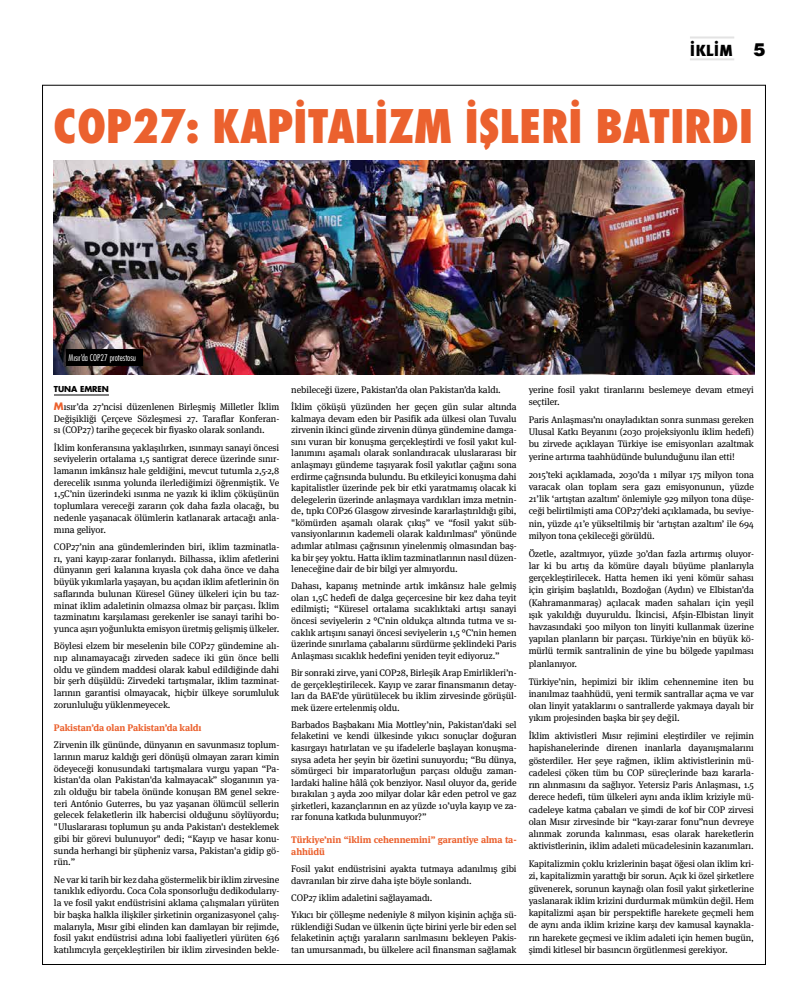
<style>
.page{position:relative;width:808px;height:993px;background:#fff}
.page>*{position:absolute;margin:0;border:0;box-sizing:border-box;transform-origin:0 0}
.t1{font:45px "Futura Cond Black Tr";letter-spacing:-.005em;color:#eb612e}
.t2{font:16px "Meta Black Tr";color:#000}
.t3{font:9.5px/11.7px "Meta Serif Pro";letter-spacing:-.01em;color:#000;text-align:justify}
.t4{font:700 9.5px/11.6px "Meta Serif Pro";letter-spacing:-.01em;color:#eb612e}
.t5{font:9px "Futura Cond Light Tr";color:#fff}
.t6{font:8px "Futura Bold Tr";letter-spacing:-.01em;color:#000}
.s1{font-family:"Helvetica Black Tr";font-size:18px}
.s2{font-family:"Futura Bold Tr";font-size:10px;color:#eb612e}
</style>
<div class="page">
<hr style="left:690px;top:36px;width:44px;height:2px;background:#e3e3e3">
<hr style="left:690px;top:58px;width:44px;height:2px;background:#e3e3e3">
<hr style="left:54px;top:394px;width:55px;height:1px;background:#000">
<img style="left:54px;top:160px;width:700px;height:214px">
<div style="left:66px;top:349px;width:76px;height:16px;background:#000"></div>
<h2 class="t2" style="left:690px;top:40px;width:77px">İKLİM <span class="s1">5</span></h2>
<h1 class="t1" style="left:53px;top:97px;width:701px">COP27: KAPİTALİZM İŞLERİ BATIRDI</h1>
<p class="t5" style="left:69px;top:352px;width:69px">Mısır'da COP27 protestosu</p>
<p class="t6" style="left:54px;top:384px;width:56px">TUNA EMREN</p>
<p class="t3" style="left:54px;top:400px;width:227px"><span class="s2">M</span>ısır’da 27’ncisi düzenlenen Birleşmiş Milletler İklim Değişikliği Çerçeve Sözleşmesi 27. Taraflar Konferan&shy;sı (COP27) tarihe geçecek bir fiyasko olarak sonlandı.</p>
<p class="t3" style="left:54px;top:441px;width:227px">İklim konferansına yaklaşılırken, ısınmayı sanayi öncesi seviyelerin ortalama 1,5 santigrat derece üzerinde sınır&shy;lamanın imkânsız hale geldiğini, mevcut tutumla 2,5-2,8 derecelik ısınma yolunda ilerlediğimizi öğrenmiştik. Ve 1,5C’nin üzerindeki ısınma ne yazık ki iklim çöküşünün toplumlara vereceği zararın çok daha fazla olacağı, bu nedenle yaşanacak ölümlerin katlanarak artacağı anla&shy;mına geliyor.</p>
<p class="t3" style="left:54px;top:540px;width:227px">COP27’nin ana gündemlerinden biri, iklim tazminatla&shy;rı, yani kayıp-zarar fonlarıydı. Bilhassa, iklim afetlerini dünyanın geri kalanına kıyasla çok daha önce ve daha büyük yıkımlarla yaşayan, bu açıdan iklim afetlerinin ön saflarında bulunan Küresel Güney ülkeleri için bu taz&shy;minat iklim adaletinin olmazsa olmaz bir parçası. İklim tazminatını karşılaması gerekenler ise sanayi tarihi bo&shy;yunca aşırı yoğunlukta emisyon üretmiş gelişmiş ülkeler.</p>
<p class="t3" style="left:54px;top:639px;width:227px">Böylesi elzem bir meselenin bile COP27 gündemine alı&shy;nıp alınamayacağı zirveden sadece iki gün önce belli oldu ve gündem maddesi olarak kabul edildiğinde dahi bir şerh düşüldü: Zirvedeki tartışmalar, iklim tazminat&shy;larının garantisi olmayacak, hiçbir ülkeye sorumluluk zorunluluğu yüklenmeyecek.</p>
<p class="t4" style="left:54px;top:720px;width:149px">Pakistan’da olan Pakistan’da kaldı</p>
<p class="t3" style="left:54px;top:738px;width:227px">Zirvenin ilk gününde, dünyanın en savunmasız toplum&shy;larının maruz kaldığı geri dönüşü olmayan zararı kimin ödeyeceği konusundaki tartışmalara vurgu yapan “Pa&shy;kistan'da olan Pakistan'da kalmayacak” sloganının ya&shy;zılı olduğu bir tabela önünde konuşan BM genel sekre&shy;teri António Guterres, bu yaz yaşanan ölümcül sellerin gelecek felaketlerin ilk habercisi olduğunu söylüyordu; "Uluslararası toplumun şu anda Pakistan'ı desteklemek gibi bir görevi bulunuyor" dedi; “Kayıp ve hasar konu&shy;sunda herhangi bir şüpheniz varsa, Pakistan'a gidip gö&shy;rün.”</p>
<p class="t3" style="left:54px;top:872px;width:227px">Ne var ki tarih bir kez daha göstermelik bir iklim zirvesine tanıklık ediyordu. Coca Cola sponsorluğu dedikodularıy&shy;la ve fosil yakıt endüstrisini aklama çalışmaları yürüten bir başka halkla ilişkiler şirketinin organizasyonel çalış&shy;malarıyla, Mısır gibi elinden kan damlayan bir rejimde, fosil yakıt endüstrisi adına lobi faaliyetleri yürüten 636 katılımcıyla gerçekleştirilen bir iklim zirvesinden bekle-</p>
<p class="t3" style="left:291px;top:380px;width:227px;line-height:17.2px">nebileceği üzere, Pakistan’da olan Pakistan’da kaldı.<br>İklim çöküşü yüzünden her geçen gün sular altında</p>
<p class="t3" style="left:291px;top:412px;width:227px">kalmaya devam eden bir Pasifik ada ülkesi olan Tuvalu zirvenin ikinci günde zirvenin dünya gündemine damga&shy;sını vuran bir konuşma gerçekleştirdi ve fosil yakıt kul&shy;lanımını aşamalı olarak sonlandıracak uluslararası bir anlaşmayı gündeme taşıyarak fosil yakıtlar çağını sona erdirme çağrısında bulundu. Bu etkileyici konuşma dahi kapitalistler üzerinde pek bir etki yaratmamış olacak ki delegelerin üzerinde anlaşmaya vardıkları imza metnin&shy;de, tıpkı COP26 Glasgow zirvesinde kararlaştırıldığı gibi, "kömürden aşamalı olarak çıkış” ve “fosil yakıt süb&shy;vansiyonlarının kademeli olarak kaldırılması" yönünde adımlar atılması çağrısının yinelenmiş olmasından baş&shy;ka bir şey yoktu. Hatta iklim tazminatlarının nasıl düzen&shy;leneceğine dair de bir bilgi yer almıyordu.</p>
<p class="t3" style="left:291px;top:579px;width:227px">Dahası, kapanış metninde artık imkânsız hale gelmiş olan 1,5C hedefi de dalga geçercesine bir kez daha teyit edilmişti; “Küresel ortalama sıcaklıktaki artışı sanayi öncesi seviyelerin 2 °C’nin oldukça altında tutma ve sı&shy;caklık artışını sanayi öncesi seviyelerin 1,5 °C’nin hemen üzerinde sınırlama çabalarını sürdürme şeklindeki Paris Anlaşması sıcaklık hedefini yeniden teyit ediyoruz.”</p>
<p class="t3" style="left:291px;top:666px;width:227px">Bir sonraki zirve, yani COP28, Birleşik Arap Emirlikleri’n&shy;de gerçekleştirilecek. Kayıp ve zarar finansmanın detay&shy;ları da BAE’de yürütülecek bu iklim zirvesinde görüşül&shy;mek üzere ertelenmiş oldu.</p>
<p class="t3" style="left:291px;top:718px;width:227px">Barbados Başbakanı Mia Mottley’nin, Pakistan’daki sel felaketini ve kendi ülkesinde yıkıcı sonuçlar doğuran kasırgayı hatırlatan ve şu ifadelerle başlayan konuşma&shy;sıysa adeta her şeyin bir özetini sunuyordu; “Bu dünya, sömürgeci bir imparatorluğun parçası olduğu zaman&shy;lardaki haline hâlâ çok benziyor. Nasıl oluyor da, geride bırakılan 3 ayda 200 milyar dolar kâr eden petrol ve gaz şirketleri, kazançlarının en az yüzde 10’uyla kayıp ve za&shy;rar fonuna katkıda bulunmuyor?”</p>
<p class="t4" style="left:291px;top:833px;width:227px">Türkiye’nin “iklim cehennemini” garantiye alma ta&shy;ahhüdü</p>
<p class="t3" style="left:291px;top:862px;width:227px">Fosil yakıt endüstrisini ayakta tutmaya adanılmış gibi davranılan bir zirve daha işte böyle sonlandı.</p>
<p class="t3" style="left:291px;top:888px;width:227px;line-height:17.2px">COP27 iklim adaletini sağlayamadı.<br>Yıkıcı bir çölleşme nedeniyle 8 milyon kişinin açlığa sü-</p>
<p class="t3" style="left:291px;top:919px;width:227px">rüklendiği Sudan ve ülkenin üçte birini yerle bir eden sel felaketinin açtığı yaraların sarılmasını bekleyen Pakis&shy;tan umursanmadı, bu ülkelere acil finansman sağlamak</p>
<p class="t3" style="left:529px;top:383px;width:227px;line-height:12.2px">yerine fosil yakıt tiranlarını beslemeye devam etmeyi seçtiler.</p>
<p class="t3" style="left:529px;top:413px;width:227px;line-height:12.2px">Paris Anlaşması’nı onayladıktan sonra sunması gereken Ulusal Katkı Beyanını (2030 projeksiyonlu iklim hedefi) bu zirvede açıklayan Türkiye ise emisyonları azaltmak yerine artırma taahhüdünde bulunduğunu ilan etti!</p>
<p class="t3" style="left:529px;top:467px;width:227px;line-height:12.2px">2015’teki açıklamada, 2030’da 1 milyar 175 milyon tona varacak olan toplam sera gazı emisyonunun, yüzde 21’lik ‘artıştan azaltım’ önlemiyle 929 milyon tona düşe&shy;ceği belirtilmişti ama COP27’deki açıklamada, bu seviye&shy;nin, yüzde 41’e yükseltilmiş bir ‘artıştan azaltım’ ile 694 milyon tona çekileceği görüldü.</p>
<p class="t3" style="left:529px;top:546px;width:227px;line-height:12.2px">Özetle, azaltmıyor, yüzde 30’dan fazla artırmış oluyor&shy;lar ki bu artış da kömüre dayalı büyüme planlarıyla gerçekleştirilecek. Hatta hemen iki yeni kömür sahası için girişim başlatıldı, Bozdoğan (Aydın) ve Elbistan’da (Kahramanmaraş) açılacak maden sahaları için yeşil ışık yakıldığı duyuruldu. İkincisi, Afşin-Elbistan linyit havzasındaki 500 milyon ton linyiti kullanmak üzerine yapılan planların bir parçası. Türkiye’nin en büyük kö&shy;mürlü termik santralinin de yine bu bölgede yapılması planlanıyor.</p>
<p class="t3" style="left:529px;top:674px;width:227px;line-height:12.2px">Türkiye’nin, hepimizi bir iklim cehennemine iten bu inanılmaz taahhüdü, yeni termik santrallar açma ve var olan linyit yataklarını o santrallerde yakmaya dayalı bir yıkım projesinden başka bir şey değil.</p>
<p class="t3" style="left:529px;top:729px;width:227px;line-height:12.2px">İklim aktivistleri Mısır rejimini eleştirdiler ve rejimin hapishanelerinde direnen inanlarla dayanışmalarını gösterdiler. Her şeye rağmen, iklim aktivistlerinin mü&shy;cadelesi çöken tüm bu COP süreçlerinde bazı kararla&shy;rın alınmasını da sağlıyor. Yetersiz Paris Anlaşması, 1.5 derece hedefi, tüm ülkeleri aynı anda iklim kriziyle mü&shy;cadeleye katma çabaları ve şimdi de kof bir COP zirvesi olan Mısır zirvesinde bir “kayı-zarar fonu”nun devreye alınmak zorunda kalınması, esas olarak hareketlerin aktivistlerinin, iklim adaleti mücadelesinin kazanımları.</p>
<p class="t3" style="left:529px;top:857px;width:227px;line-height:12.2px">Kapitalizmin çoklu krizlerinin başat öğesi olan iklim kri&shy;zi, kapitalizmin yarattığı bir sorun. Açık ki özel şirketlere güvenerek, sorunun kaynağı olan fosil yakıt şirketlerine yaslanarak iklim krizini durdurmak mümkün değil. Hem kapitalizmi aşan bir perspektifle harekete geçmeli hem de aynı anda iklim krizine karşı dev kamusal kaynakla&shy;rın harekete geçmesi ve iklim adaleti için hemen bugün, şimdi kitlesel bir basıncın örgütlenmesi gerekiyor.</p>
</div>
